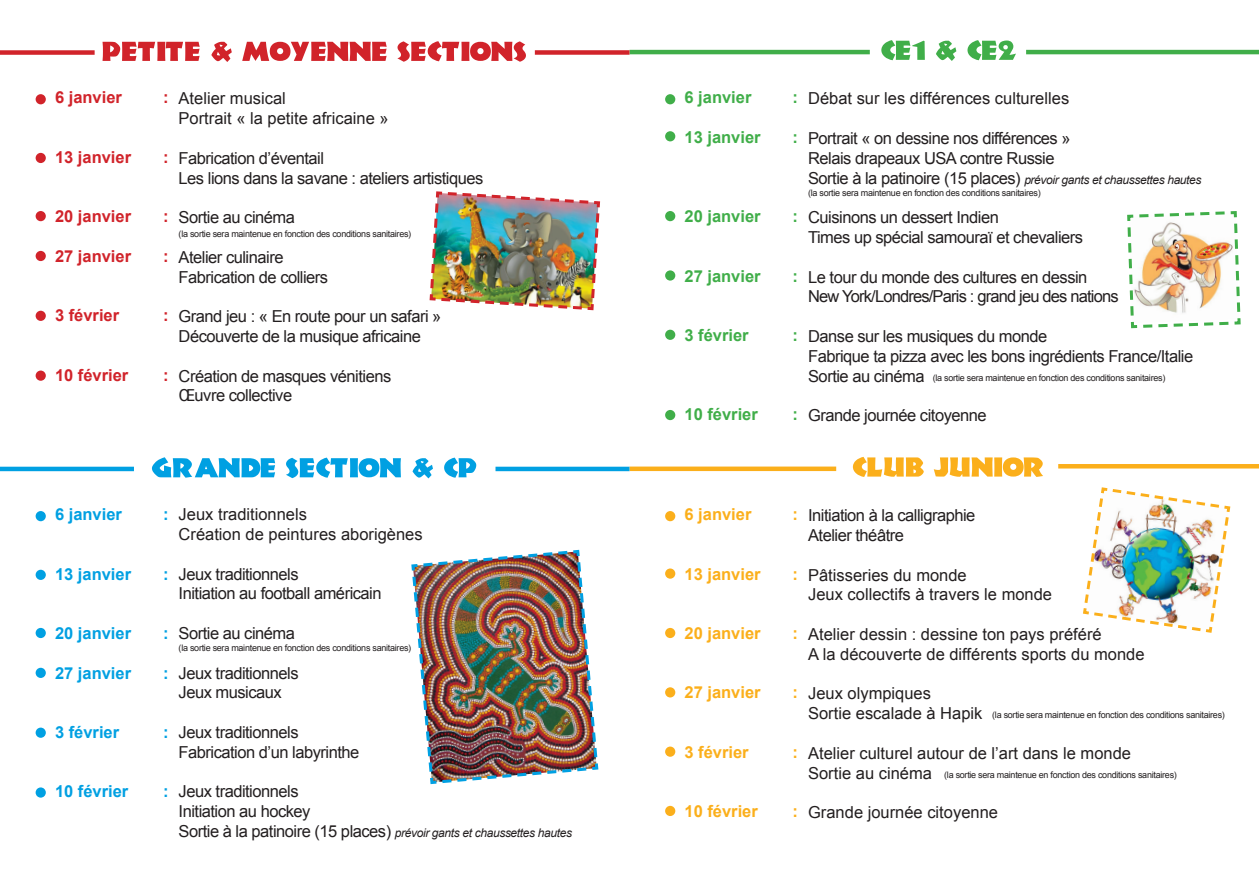
<style>
.page{position:relative;width:1259px;height:893px;background:#fff}
.page>*{position:absolute;margin:0;border:0;box-sizing:border-box;transform-origin:0 0}
.t1{font:16.5px/19.8px "Arial";letter-spacing:-.03em;color:#231f20}
.t2{font:16.5px/19.8px "Arial";color:#231f20}
.t3{font:16.5px/19.8px "Arial";letter-spacing:-.05em;color:#231f20}
.t4{font:700 16.5px "Arial";color:#d1232a}
.t5{font:700 16.5px "Arial";color:#00a0e2}
.t6{font:700 16.5px "Arial";color:#40ae49}
.t7{font:700 16.5px "Arial";color:#fbaf1b}
.t8{font:italic 12px "Arial";letter-spacing:-.03em;color:#231f20}
.t9{font:9px "Arial";letter-spacing:-.03em;color:#231f20}
.s1{font-style:normal;font-size:16.5px}
</style>
<div class="page">
<svg style="left:102px;top:41px;width:424px;height:21px"></svg>
<svg style="left:152px;top:457px;width:324px;height:21px"></svg>
<svg style="left:881px;top:40px;width:135px;height:21px"></svg>
<svg style="left:853px;top:457px;width:190px;height:20px"></svg>
<div style="left:36px;top:94px;width:10px;height:10px;background:#d1232a;border-radius:50%"></div>
<div style="left:36px;top:511px;width:10px;height:10px;background:#00a0e2;border-radius:50%"></div>
<div style="left:665px;top:94px;width:10px;height:10px;background:#40ae49;border-radius:50%"></div>
<div style="left:665px;top:511px;width:10px;height:10px;background:#fbaf1b;border-radius:50%"></div>
<div style="left:36px;top:153px;width:10px;height:10px;background:#d1232a;border-radius:50%"></div>
<div style="left:36px;top:570px;width:10px;height:10px;background:#00a0e2;border-radius:50%"></div>
<div style="left:665px;top:131px;width:10px;height:10px;background:#40ae49;border-radius:50%"></div>
<div style="left:665px;top:568px;width:10px;height:11px;background:#fbaf1b;border-radius:50%"></div>
<div style="left:36px;top:211px;width:10px;height:10px;background:#d1232a;border-radius:50%"></div>
<div style="left:36px;top:628px;width:10px;height:10px;background:#00a0e2;border-radius:50%"></div>
<div style="left:665px;top:211px;width:10px;height:10px;background:#40ae49;border-radius:50%"></div>
<div style="left:665px;top:628px;width:10px;height:10px;background:#fbaf1b;border-radius:50%"></div>
<div style="left:36px;top:251px;width:10px;height:10px;background:#d1232a;border-radius:50%"></div>
<div style="left:36px;top:668px;width:10px;height:10px;background:#00a0e2;border-radius:50%"></div>
<div style="left:665px;top:270px;width:10px;height:11px;background:#40ae49;border-radius:50%"></div>
<div style="left:665px;top:687px;width:10px;height:10px;background:#fbaf1b;border-radius:50%"></div>
<div style="left:36px;top:311px;width:10px;height:10px;background:#d1232a;border-radius:50%"></div>
<div style="left:36px;top:728px;width:10px;height:10px;background:#00a0e2;border-radius:50%"></div>
<div style="left:665px;top:330px;width:10px;height:10px;background:#40ae49;border-radius:50%"></div>
<div style="left:665px;top:747px;width:10px;height:10px;background:#fbaf1b;border-radius:50%"></div>
<div style="left:36px;top:371px;width:10px;height:10px;background:#d1232a;border-radius:50%"></div>
<div style="left:36px;top:787px;width:10px;height:11px;background:#00a0e2;border-radius:50%"></div>
<div style="left:665px;top:410px;width:10px;height:10px;background:#40ae49;border-radius:50%"></div>
<div style="left:665px;top:806px;width:10px;height:10px;background:#fbaf1b;border-radius:50%"></div>
<div style="left:0;top:50px;width:95px;height:5px;background:#d1232a"></div>
<hr style="left:0;top:467px;width:134px;height:4px;background:#00a0e2">
<hr style="left:629px;top:50px;width:241px;height:4px;background:#40ae49">
<hr style="left:629px;top:467px;width:207px;height:4px;background:#fbaf1b">
<div style="left:535px;top:50px;width:94px;height:5px;background:#d1232a"></div>
<hr style="left:495px;top:467px;width:134px;height:4px;background:#00a0e2">
<hr style="left:1026px;top:50px;width:233px;height:4px;background:#40ae49">
<hr style="left:1058px;top:464px;width:201px;height:4px;background:#fbaf1b">
<img style="left:429px;top:191px;width:172px;height:120px">
<img style="left:411px;top:549px;width:188px;height:236px">
<img style="left:1127px;top:211px;width:114px;height:118px">
<img style="left:1083px;top:487px;width:148px;height:146px">
<p class="t4" style="left:55px;top:87px;width:68px">6 janvier</p>
<p class="t4" style="left:163px;top:87px;width:7px">:</p>
<p class="t4" style="left:55px;top:146px;width:78px">13 janvier</p>
<p class="t4" style="left:163px;top:146px;width:7px">:</p>
<p class="t4" style="left:55px;top:205px;width:78px">20 janvier</p>
<p class="t4" style="left:163px;top:205px;width:7px">:</p>
<p class="t4" style="left:55px;top:245px;width:78px">27 janvier</p>
<p class="t4" style="left:163px;top:245px;width:7px">:</p>
<p class="t4" style="left:55px;top:304px;width:66px">3 février</p>
<p class="t4" style="left:163px;top:304px;width:7px">:</p>
<p class="t4" style="left:55px;top:364px;width:75px">10 février</p>
<p class="t4" style="left:163px;top:364px;width:7px">:</p>
<p class="t2" style="left:179px;top:89px;width:212px">Atelier musical<br>Portrait « la petite africaine »</p>
<p class="t1" style="left:179px;top:148px;width:306px">Fabrication d’éventail<br>Les lions dans la savane : ateliers artistiques</p>
<p class="t1" style="left:179px;top:208px;width:118px">Sortie au cinéma</p>
<p class="t1" style="left:179px;top:247px;width:151px">Atelier culinaire<br>Fabrication de colliers</p>
<p class="t1" style="left:179px;top:307px;width:264px">Grand jeu : « En route pour un safari »<br>Découverte de la musique africaine</p>
<p class="t1" style="left:179px;top:366px;width:214px">Création de masques vénitiens<br>Œuvre collective</p>
<p class="t9" style="left:179px;top:228px;width:234px">(la sortie sera maintenue en fonction des conditions sanitaires)</p>
<p class="t5" style="left:55px;top:503px;width:68px">6 janvier</p>
<p class="t5" style="left:163px;top:503px;width:7px">:</p>
<p class="t5" style="left:55px;top:563px;width:78px">13 janvier</p>
<p class="t5" style="left:163px;top:563px;width:7px">:</p>
<p class="t5" style="left:55px;top:622px;width:78px">20 janvier</p>
<p class="t5" style="left:163px;top:622px;width:7px">:</p>
<p class="t5" style="left:55px;top:662px;width:78px">27 janvier</p>
<p class="t5" style="left:163px;top:662px;width:7px">:</p>
<p class="t5" style="left:55px;top:721px;width:66px">3 février</p>
<p class="t5" style="left:163px;top:721px;width:7px">:</p>
<p class="t5" style="left:55px;top:781px;width:75px">10 février</p>
<p class="t5" style="left:163px;top:781px;width:7px">:</p>
<p class="t2" style="left:179px;top:505px;width:245px">Jeux traditionnels<br>Création de peintures aborigènes</p>
<p class="t1" style="left:179px;top:564px;width:204px">Jeux traditionnels<br>Initiation au football américain</p>
<p class="t1" style="left:179px;top:623px;width:118px">Sortie au cinéma</p>
<p class="t1" style="left:179px;top:663px;width:121px">Jeux traditionnels<br>Jeux musicaux</p>
<p class="t1" style="left:179px;top:722px;width:182px">Jeux traditionnels<br>Fabrication d’un labyrinthe</p>
<p class="t1" style="left:179px;top:782px;width:133px">Jeux traditionnels<br>Initiation au hockey</p>
<p class="t8" style="left:179px;top:825px;width:395px"><span class="s1">Sortie à la patinoire (15 places)</span> prévoir gants et chaussettes hautes</p>
<p class="t9" style="left:179px;top:641px;width:234px">(la sortie sera maintenue en fonction des conditions sanitaires)</p>
<p class="t6" style="left:684px;top:87px;width:68px">6 janvier</p>
<p class="t6" style="left:792px;top:87px;width:7px">:</p>
<p class="t6" style="left:684px;top:126px;width:78px">13 janvier</p>
<p class="t6" style="left:792px;top:126px;width:7px">:</p>
<p class="t6" style="left:684px;top:205px;width:78px">20 janvier</p>
<p class="t6" style="left:792px;top:205px;width:7px">:</p>
<p class="t6" style="left:684px;top:265px;width:78px">27 janvier</p>
<p class="t6" style="left:792px;top:265px;width:7px">:</p>
<p class="t6" style="left:684px;top:324px;width:66px">3 février</p>
<p class="t6" style="left:792px;top:324px;width:7px">:</p>
<p class="t6" style="left:684px;top:403px;width:75px">10 février</p>
<p class="t6" style="left:792px;top:403px;width:7px">:</p>
<p class="t2" style="left:808px;top:89px;width:263px">Débat sur les différences culturelles</p>
<p class="t1" style="left:808px;top:128px;width:264px">Portrait « on dessine nos différences »<br>Relais drapeaux USA contre Russie</p>
<p class="t8" style="left:808px;top:172px;width:395px"><span class="s1">Sortie à la patinoire (15 places)</span> prévoir gants et chaussettes hautes</p>
<p class="t1" style="left:808px;top:208px;width:276px">Cuisinons un dessert Indien<br>Times up spécial samouraï et chevaliers</p>
<p class="t3" style="left:808px;top:267px;width:312px">Le tour du monde des cultures en dessin<br>New York/Londres/Paris : grand jeu des nations</p>
<p class="t1" style="left:808px;top:326px;width:386px">Danse sur les musiques du monde<br>Fabrique ta pizza avec les bons ingrédients France/Italie<br>Sortie au cinéma</p>
<p class="t1" style="left:808px;top:406px;width:180px">Grande journée citoyenne</p>
<p class="t9" style="left:808px;top:187px;width:234px">(la sortie sera maintenue en fonction des conditions sanitaires)</p>
<p class="t9" style="left:932px;top:371px;width:234px">(la sortie sera maintenue en fonction des conditions sanitaires)</p>
<p class="t7" style="left:684px;top:503px;width:68px">6 janvier</p>
<p class="t7" style="left:792px;top:503px;width:7px">:</p>
<p class="t7" style="left:684px;top:563px;width:78px">13 janvier</p>
<p class="t7" style="left:792px;top:563px;width:7px">:</p>
<p class="t7" style="left:684px;top:622px;width:78px">20 janvier</p>
<p class="t7" style="left:792px;top:622px;width:7px">:</p>
<p class="t7" style="left:684px;top:682px;width:78px">27 janvier</p>
<p class="t7" style="left:792px;top:682px;width:7px">:</p>
<p class="t7" style="left:684px;top:741px;width:66px">3 février</p>
<p class="t7" style="left:792px;top:741px;width:7px">:</p>
<p class="t7" style="left:684px;top:800px;width:75px">10 février</p>
<p class="t7" style="left:792px;top:800px;width:7px">:</p>
<p class="t1" style="left:808px;top:506px;width:169px">Initiation à la calligraphie<br>Atelier théâtre</p>
<p class="t2" style="left:808px;top:565px;width:245px">Pâtisseries du monde<br>Jeux collectifs à travers le monde</p>
<p class="t2" style="left:808px;top:624px;width:338px">Atelier dessin : dessine ton pays préféré<br>A la découverte de différents sports du monde</p>
<p class="t2" style="left:808px;top:684px;width:176px">Jeux olympiques<br>Sortie escalade à Hapik</p>
<p class="t2" style="left:808px;top:743px;width:324px">Atelier culturel autour de l’art dans le monde<br>Sortie au cinéma</p>
<p class="t2" style="left:808px;top:803px;width:191px">Grande journée citoyenne</p>
<p class="t9" style="left:992px;top:709px;width:234px">(la sortie sera maintenue en fonction des conditions sanitaires)</p>
<p class="t9" style="left:944px;top:769px;width:234px">(la sortie sera maintenue en fonction des conditions sanitaires)</p>
</div>
